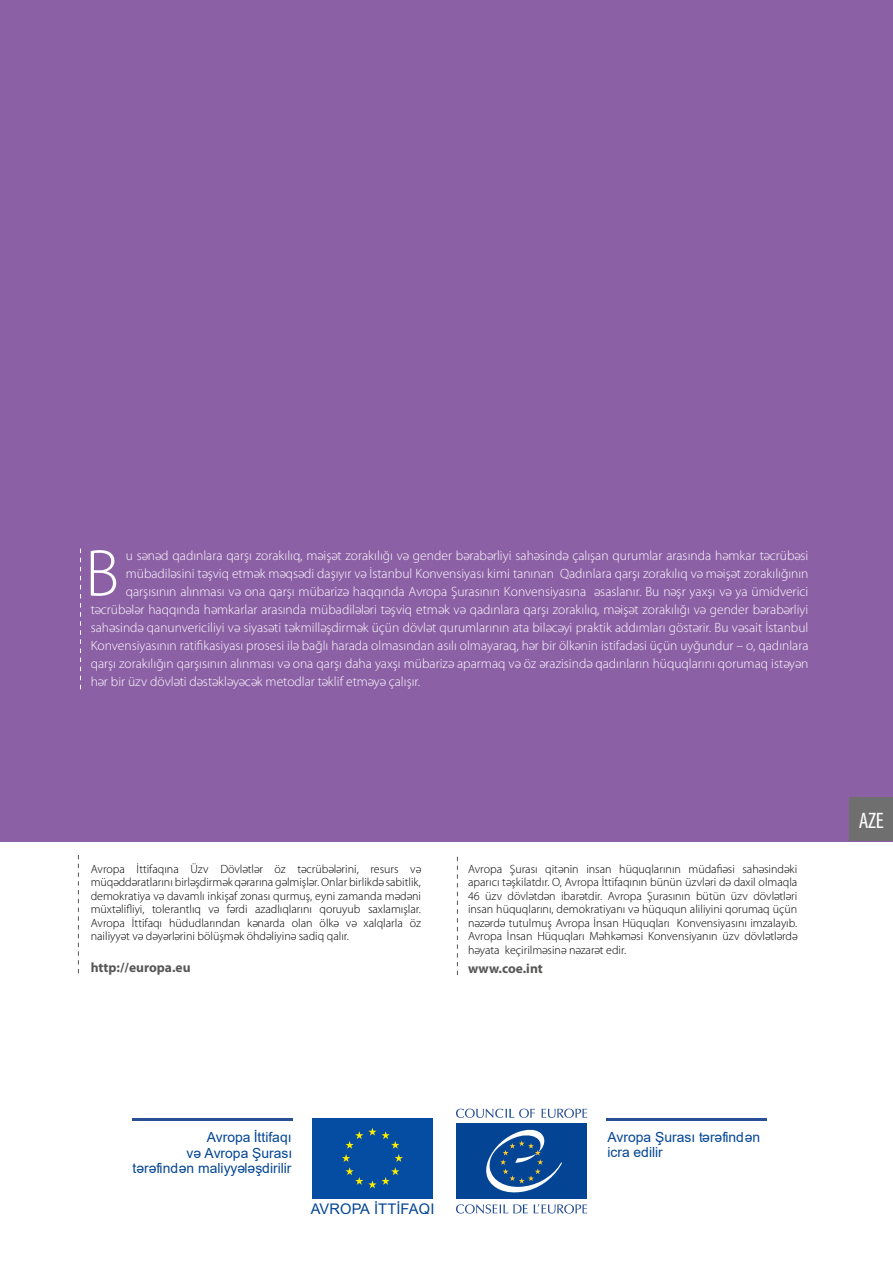
<style>
.page{position:relative;width:893px;height:1263px;background:#fff}
.page>*{position:absolute;margin:0;border:0;box-sizing:border-box;transform-origin:0 0}
.t1{font:300 66.9px "Myriad Pro";color:#fff}
.t2{font:condensed 22.5px "Myriad Pro";color:#fff}
.t3{font:14.7px "Arial";letter-spacing:.01em;color:#034594}
.t4{font:13.8px/15.8px "Arial";color:#034594;text-align:right}
.t5{font:300 13.5px "Myriad Pro";color:#fff}
.t6{font:700 13.5px "Myriad Pro";color:#575756}
.t7{font:300 12px/13.5px "Myriad Pro";color:#000;text-align:justify}
</style>
<div class="page">
<svg style="left:78px;top:855px;width:1px;height:118px"></svg>
<svg style="left:457px;top:857px;width:1px;height:118px"></svg>
<svg style="left:541px;top:1108px;width:46px;height:10px"></svg>
<svg style="left:456px;top:1108px;width:79px;height:10px"></svg>
<svg style="left:534px;top:1204px;width:53px;height:9px"></svg>
<svg style="left:456px;top:1204px;width:72px;height:9px"></svg>
<div style="left:457px;top:1123px;width:130px;height:76px;background:#034594"></div>
<svg style="left:486px;top:1129px;width:76px;height:64px"></svg>
<div style="left:312px;top:1118px;width:121px;height:80px;background:#044da2"></div>
<svg style="left:342px;top:1128px;width:61px;height:60px"></svg>
<hr style="left:132px;top:1118px;width:161px;height:2px;background:#295097">
<hr style="left:606px;top:1118px;width:161px;height:2px;background:#295097">
<div style="left:0;top:0;width:893px;height:841px;background:#8c60a5"></div>
<div style="left:849px;top:797px;width:44px;height:44px;background:#706f6f"></div>
<svg style="left:80px;top:549px;width:1px;height:140px"></svg>
<h1 class="t1" style="left:85px;top:533px;width:35px">B</h1>
<p class="t5" style="left:126px;top:547px;width:684px">u sənəd qadınlara qarşı zorakılıq, məişət zorakılığı və gender bərabərliyi sahəsində çalışan qurumlar arasında həmkar təcrübəsi</p>
<p class="t5" style="left:126px;top:565px;width:684px">mübadiləsini təşviq etmək məqsədi daşıyır və İstanbul Konvensiyası kimi tanınan Qadınlara qarşı zorakılıq və məişət zorakılığının</p>
<p class="t5" style="left:126px;top:583px;width:684px">qarşısının alınması və ona qarşı mübarizə haqqında Avropa Şurasının Konvensiyasına əsaslanır. Bu nəşr yaxşı və ya ümidverici</p>
<p class="t5" style="left:91px;top:601px;width:719px">təcrübələr haqqında həmkarlar arasında mübadilələri təşviq etmək və qadınlara qarşı zorakılıq, məişət zorakılığı və gender bərabərliyi</p>
<p class="t5" style="left:91px;top:619px;width:719px">sahəsində qanunvericiliyi və siyasəti təkmilləşdirmək üçün dövlət qurumlarının ata biləcəyi praktik addımları göstərir. Bu vəsait İstanbul</p>
<p class="t5" style="left:91px;top:637px;width:719px">Konvensiyasının ratifikasiyası prosesi ilə bağlı harada olmasından asılı olmayaraq, hər bir ölkənin istifadəsi üçün uyğundur – o, qadınlara</p>
<p class="t5" style="left:91px;top:655px;width:719px">qarşı zorakılığın qarşısının alınması və ona qarşı daha yaxşı mübarizə aparmaq və öz ərazisində qadınların hüquqlarını qorumaq istəyən</p>
<p class="t5" style="left:91px;top:673px;width:331px">hər bir üzv dövləti dəstəkləyəcək metodlar təklif etməyə çalışır.</p>
<p class="t7" style="left:91px;top:862px;width:332px">Avropa İttifaqına Üzv Dövlətlər öz təcrübələrini, resurs və müqəddəratlarını birləşdirmək qərarına gəlmişlər. Onlar birlikdə sabitlik, demokratiya və davamlı inkişaf zonası qurmuş, eyni zamanda mədəni müxtəlifliyi, tolerantlıq və fərdi azadlıqlarını qoruyub saxlamışlar.<br>Avropa İttifaqı hüdudlarından kənarda olan ölkə və xalqlarla öz nailiyyət və dəyərlərini bölüşmək öhdəliyinə sadiq qalır.</p>
<p class="t6" style="left:91px;top:959px;width:101px">http://europa.eu</p>
<p class="t7" style="left:468px;top:862px;width:331px">Avropa Şurası qitənin insan hüquqlarının müdafiəsi sahəsindəki aparıcı təşkilatdır. O, Avropa İttifaqının bünün üzvləri də daxil olmaqla 46 üzv dövlətdən ibarətdir. Avropa Şurasının bütün üzv dövlətləri insan hüquqlarını, demokratiyanı və hüququn aliliyini qorumaq üçün nəzərdə tutulmuş Avropa İnsan Hüquqları Konvensiyasını imzalayıb.<br>Avropa İnsan Hüquqları Məhkəməsi Konvensiyanın üzv dövlətlərdə həyata keçirilməsinə nəzarət edir.</p>
<p class="t6" style="left:468px;top:959px;width:76px">www.coe.int</p>
<h2 class="t2" style="left:859px;top:807px;width:26px">AZE</h2>
<p class="t4" style="left:133px;top:1129px;width:161px">Avropa İttifaqı<br>və Avropa Şurası tərəfindən maliyyələşdirilir</p>
<p class="t4" style="left:607px;top:1129px;width:154px;text-align:left">Avropa Şurası tərəfindən icra edilir</p>
<p class="t3" style="left:311px;top:1199px;width:125px">AVROPA İTTİFAQI</p>
</div>
